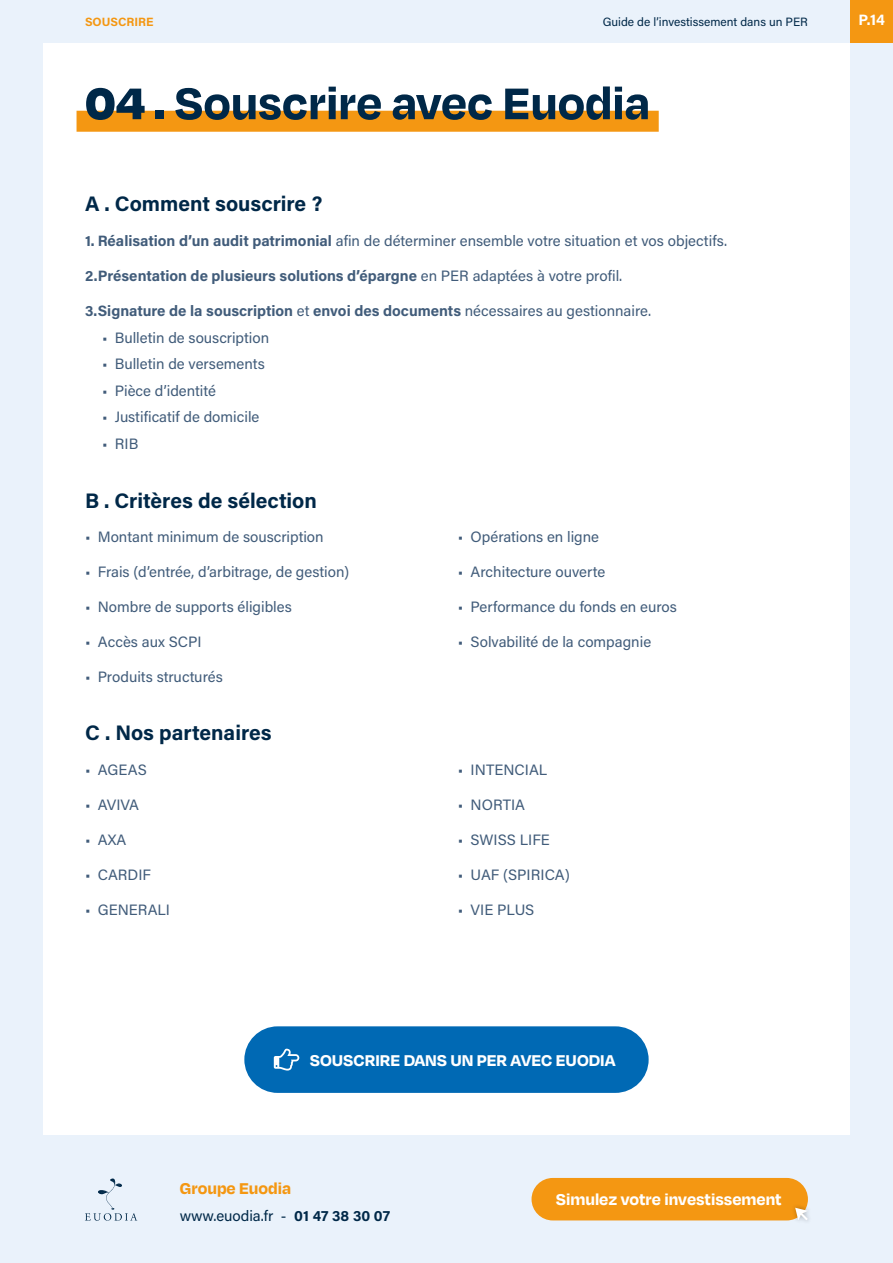
<style>
.page{position:relative;width:893px;height:1263px;background:#fff}
.page>*{position:absolute;margin:0;border:0;box-sizing:border-box;transform-origin:0 0}
.t1{font:700 51px "Degular";color:#002848}
.t2{font:700 21px "Acumin Pro";color:#002848}
.t3{font:700 18px "Degular";color:#fff}
.t4{font:700 18px "Degular";color:#f49712}
.t5{font:15px "Acumin Pro";color:#415c7a}
.t6{font:700 15px "Acumin Pro";color:#415c7a}
.t7{font:15px "Acumin Pro";color:#002848}
.t8{font:700 15px "Acumin Pro";color:#fff}
.t9{font:12px "Acumin Pro";color:#002848}
.t10{font:700 12px "Acumin Pro";color:#f49712}
.s1{font-weight:900}
.s2{font-weight:700}
.s3{font-weight:400}
</style>
<div class="page">
<div style="left:0;top:1135px;width:893px;height:128px;background:#eaf2fb"></div>
<div style="left:0;top:0;width:850px;height:43px;background:#eaf2fb"></div>
<svg style="left:85px;top:1178px;width:52px;height:43px"></svg>
<div style="left:850px;top:43px;width:43px;height:1092px;background:#eaf2fb"></div>
<div style="left:0;top:43px;width:43px;height:1092px;background:#eaf2fb"></div>
<div style="left:850px;top:0;width:43px;height:43px;background:#f49712"></div>
<div style="left:531px;top:1178px;width:277px;height:42px;background:#f49712;border-radius:21px"></div>
<div style="left:791px;top:1203px;width:21px;height:22px;background:#000;opacity:.3"></div>
<svg style="left:795px;top:1208px;width:13px;height:12px"></svg>
<div style="left:77px;top:111px;width:582px;height:21px;background:#f49712"></div>
<div style="left:244px;top:1026px;width:405px;height:67px;background:#0069b4;border-radius:33px"></div>
<svg style="left:274px;top:1049px;width:25px;height:21px"></svg>
<p class="t10" style="left:85px;top:13px;width:70px">SOUSCRIRE</p>
<p class="t9" style="left:603px;top:13px;width:207px">Guide de l’investissement dans un PER</p>
<p class="t8" style="left:858px;top:9px;width:28px">P.14</p>
<h1 class="t1" style="left:85px;top:71px;width:567px"><span class="s1">04 .</span> Souscrire avec Euodia</h1>
<h2 class="t2" style="left:85px;top:189px;width:239px">A . Comment souscrire ?</h2>
<p class="t5" style="left:85px;top:230px;width:643px"><span class="s2">1. Réalisation d’un audit patrimonial</span> afin de déterminer ensemble votre situation et vos objectifs.</p>
<p class="t6" style="left:85px;top:265px;width:539px">2.Présentation de plusieurs solutions d’épargne <span class="s3">en PER adaptées à votre profil.</span></p>
<p class="t6" style="left:85px;top:300px;width:568px">3.Signature de la souscription <span class="s3">et</span> envoi des documents <span class="s3">nécessaires au gestionnaire.</span></p>
<p class="t5" style="left:102px;top:327px;width:169px">• Bulletin de souscription</p>
<p class="t5" style="left:102px;top:353px;width:164px">• Bulletin de versements</p>
<p class="t5" style="left:102px;top:380px;width:116px">• Pièce d’identité</p>
<p class="t5" style="left:102px;top:406px;width:159px">• Justificatif de domicile</p>
<p class="t5" style="left:102px;top:433px;width:38px">• RIB</p>
<h2 class="t2" style="left:85px;top:486px;width:233px">B . Critères de sélection</h2>
<p class="t5" style="left:85px;top:527px;width:240px">• Montant minimum de souscription</p>
<p class="t5" style="left:85px;top:562px;width:266px">• Frais (d’entrée, d’arbitrage, de gestion)</p>
<p class="t5" style="left:85px;top:597px;width:208px">• Nombre de supports éligibles</p>
<p class="t5" style="left:85px;top:632px;width:118px">• Accès aux SCPI</p>
<p class="t5" style="left:85px;top:667px;width:139px">• Produits structurés</p>
<h2 class="t2" style="left:85px;top:718px;width:188px">C . Nos partenaires</h2>
<p class="t5" style="left:85px;top:759px;width:63px">• AGEAS</p>
<p class="t5" style="left:85px;top:794px;width:56px">• AVIVA</p>
<p class="t5" style="left:85px;top:829px;width:43px">• AXA</p>
<p class="t5" style="left:85px;top:864px;width:68px">• CARDIF</p>
<p class="t5" style="left:85px;top:899px;width:87px">• GENERALI</p>
<p class="t5" style="left:458px;top:527px;width:143px">• Opérations en ligne</p>
<p class="t5" style="left:458px;top:562px;width:149px">• Architecture ouverte</p>
<p class="t5" style="left:458px;top:597px;width:221px">• Performance du fonds en euros</p>
<p class="t5" style="left:458px;top:632px;width:195px">• Solvabilité de la compagnie</p>
<p class="t5" style="left:458px;top:759px;width:91px">• INTENCIAL</p>
<p class="t5" style="left:458px;top:794px;width:69px">• NORTIA</p>
<p class="t5" style="left:458px;top:829px;width:93px">• SWISS LIFE</p>
<p class="t5" style="left:458px;top:864px;width:114px">• UAF (SPIRICA)</p>
<p class="t5" style="left:458px;top:899px;width:78px">• VIE PLUS</p>
<p class="t3" style="left:310px;top:1048px;width:307px">SOUSCRIRE DANS UN PER AVEC EUODIA</p>
<p class="t4" style="left:180px;top:1177px;width:113px">Groupe Euodia</p>
<p class="t7" style="left:180px;top:1205px;width:212px">www.euodia.fr - <span class="s2">01 47 38 30 07</span></p>
<p class="t3" style="left:556px;top:1188px;width:227px">Simulez votre investissement</p>
</div>
